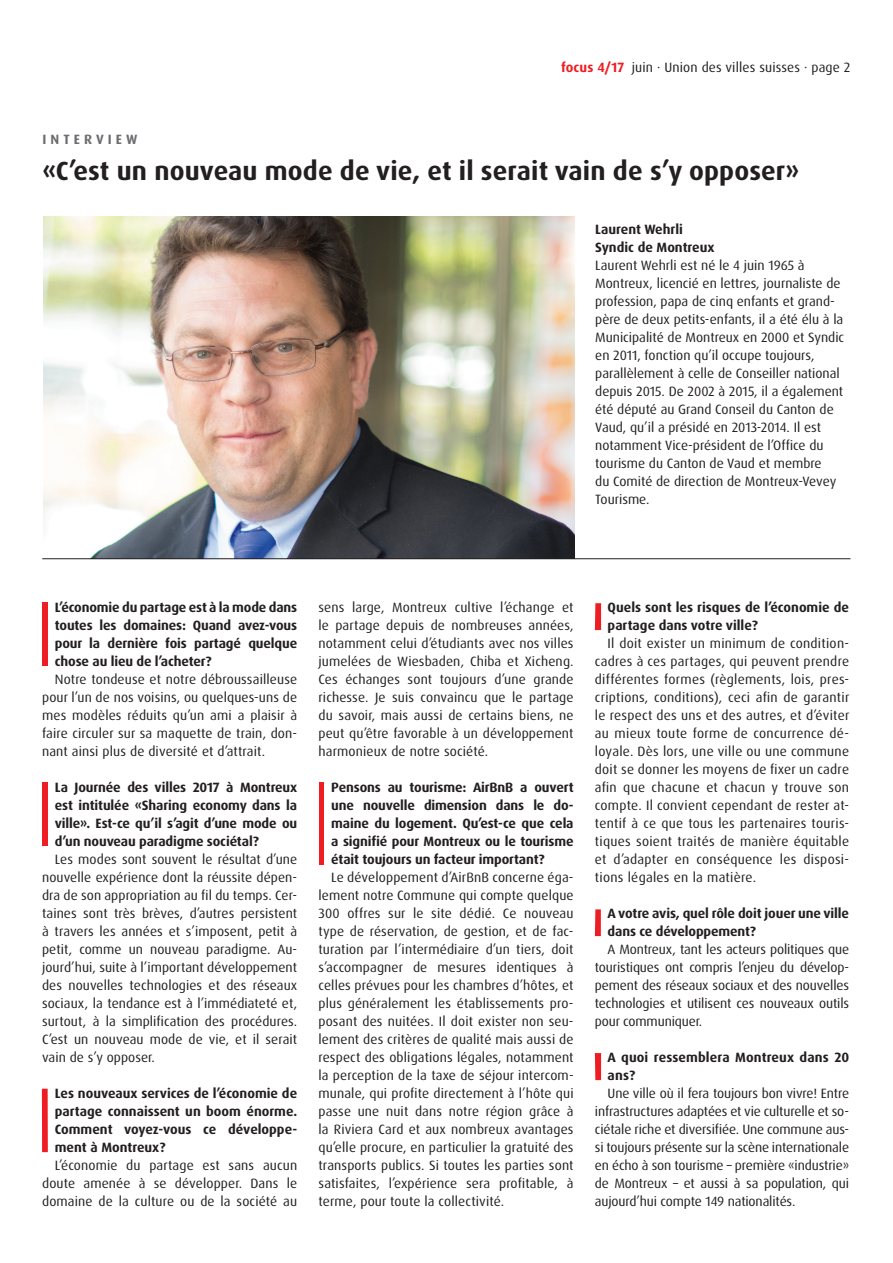
<style>
.page{position:relative;width:893px;height:1263px;background:#fff}
.page>*{position:absolute;margin:0;border:0;box-sizing:border-box;transform-origin:0 0}
.t1{font:700 26.25px "Dax OT";letter-spacing:.005em;color:#231f20}
.t2{font:13.5px/18px "Dax OT";color:#231f20;text-align:justify}
.t3{font:700 13.5px/18px "Dax OT";letter-spacing:-.01em;color:#231f20;text-align:justify}
.t4{font:700 13.5px/18px "Dax OT";letter-spacing:.01em;color:#231f20}
.t5{font:700 13.5px "Dax OT";letter-spacing:.3em;color:#6c6d70}
.s1{font-weight:700;color:#ee1d23}
</style>
<div class="page">
<img style="left:43px;top:216px;width:531px;height:342px">
<div style="left:42px;top:1089px;width:6px;height:63px;background:#ee1d23"></div>
<div style="left:43px;top:603px;width:5px;height:63px;background:#ee1d23"></div>
<div style="left:319px;top:782px;width:5px;height:82px;background:#ee1d23"></div>
<svg style="left:595px;top:909px;width:6px;height:27px"></svg>
<hr style="left:42px;top:558px;width:808px;height:1px;background:#231f20">
<svg style="left:595px;top:1053px;width:6px;height:27px"></svg>
<div style="left:43px;top:783px;width:5px;height:63px;background:#ee1d23"></div>
<svg style="left:595px;top:603px;width:6px;height:27px"></svg>
<p class="t2" style="left:561px;top:58px;width:291px"><span class="s1">focus 4/17</span> juin · Union des villes suisses · page 2</p>
<p class="t5" style="left:43px;top:131px;width:97px">INTERVIEW</p>
<h1 class="t1" style="left:43px;top:154px;width:758px">«C’est un nouveau mode de vie, et il serait vain de s’y opposer»</h1>
<p class="t3" style="left:595px;top:220px;width:121px">Laurent Wehrli<br>Syndic de Montreux</p>
<p class="t2" style="left:595px;top:256px;width:250px;text-align:left">Laurent Wehrli est né le 4 juin 1965 à Montreux, licencié en lettres, journaliste de profession, papa de cinq enfants et grand&shy;père de deux petits-enfants, il a été élu à la Municipalité de Montreux en 2000 et Syndic en 2011, fonction qu’il occupe toujours, parallèlement à celle de Conseiller national depuis 2015. De 2002 à 2015, il a également été député au Grand Conseil du Canton de Vaud, qu’il a présidé en 2013-2014. Il est notamment Vice-président de l’Office du tourisme du Canton de Vaud et membre<br>du Comité de direction de Montreux-Vevey Tourisme.</p>
<p class="t3" style="left:55px;top:598px;width:244px">L’économie du partage est à la mode dans toutes les domaines: Quand avez-vous pour la dernière fois partagé quelque chose au lieu de l’acheter?</p>
<p class="t2" style="left:42px;top:670px;width:257px;text-indent:13px">Notre tondeuse et notre débroussailleuse pour l’un de nos voisins, ou quelques-uns de mes modèles réduits qu’un ami a plaisir à faire circuler sur sa maquette de train, don&shy;nant ainsi plus de diversité et d’attrait.</p>
<p class="t3" style="left:55px;top:778px;width:244px">La Journée des villes 2017 à Montreux est intitulée «Sharing economy dans la ville». Est-ce qu’il s’agit d’une mode ou d’un nouveau paradigme sociétal?</p>
<p class="t2" style="left:42px;top:850px;width:257px;text-indent:13px">Les modes sont souvent le résultat d’une nouvelle expérience dont la réussite dépen&shy;dra de son appropriation au fil du temps. Cer&shy;taines sont très brèves, d’autres persistent à travers les années et s’imposent, petit à petit, comme un nouveau paradigme. Au&shy;jourd’hui, suite à l’important développement des nouvelles technologies et des réseaux sociaux, la tendance est à l’immédiateté et, surtout, à la simplification des procédures.<br>C’est un nouveau mode de vie, et il serait vain de s’y opposer.</p>
<p class="t3" style="left:55px;top:1084px;width:244px">Les nouveaux services de l’économie de partage connaissent un boom énorme.<br>Comment voyez-vous ce développe&shy;ment à Montreux?</p>
<p class="t2" style="left:42px;top:1156px;width:257px;text-indent:13px">L’économie du partage est sans aucun doute amenée à se développer. Dans le domaine de la culture ou de la société au</p>
<p class="t2" style="left:318px;top:598px;width:257px">sens large, Montreux cultive l’échange et le partage depuis de nombreuses années, notamment celui d’étudiants avec nos villes jumelées de Wiesbaden, Chiba et Xicheng.<br>Ces échanges sont toujours d’une grande richesse. Je suis convaincu que le partage du savoir, mais aussi de certains biens, ne peut qu’être favorable à un développement harmonieux de notre société.</p>
<p class="t3" style="left:331px;top:778px;width:244px">Pensons au tourisme: AirBnB a ouvert une nouvelle dimension dans le do&shy;maine du logement. Qu’est-ce que cela a signifié pour Montreux ou le tourisme était toujours un facteur important?</p>
<p class="t2" style="left:318px;top:868px;width:257px;text-indent:13px">Le développement d’AirBnB concerne éga&shy;lement notre Commune qui compte quelque 300 offres sur le site dédié. Ce nouveau type de réservation, de gestion, et de fac&shy;turation par l’intermédiaire d’un tiers, doit s’accompagner de mesures identiques à celles prévues pour les chambres d’hôtes, et plus généralement les établissements pro&shy;posant des nuitées. Il doit exister non seu&shy;lement des critères de qualité mais aussi de respect des obligations légales, notamment la perception de la taxe de séjour intercom&shy;munale, qui profite directement à l’hôte qui passe une nuit dans notre région grâce à la Riviera Card et aux nombreux avantages qu’elle procure, en particulier la gratuité des transports publics. Si toutes les parties sont satisfaites, l’expérience sera profitable, à terme, pour toute la collectivité.</p>
<p class="t3" style="left:608px;top:598px;width:243px">Quels sont les risques de l’économie de partage dans votre ville?</p>
<p class="t2" style="left:595px;top:634px;width:256px;text-indent:13px">Il doit exister un minimum de condition&shy;cadres à ces partages, qui peuvent prendre différentes formes (règlements, lois, pres&shy;criptions, conditions), ceci afin de garantir le respect des uns et des autres, et d’éviter au mieux toute forme de concurrence dé&shy;loyale. Dès lors, une ville ou une commune doit se donner les moyens de fixer un cadre afin que chacune et chacun y trouve son compte. Il convient cependant de rester at&shy;tentif à ce que tous les partenaires touris&shy;tiques soient traités de manière équitable et d’adapter en conséquence les disposi&shy;tions légales en la matière.</p>
<p class="t3" style="left:608px;top:904px;width:243px">A votre avis, quel rôle doit jouer une ville dans ce développement?</p>
<p class="t2" style="left:595px;top:940px;width:256px;text-indent:13px">A Montreux, tant les acteurs politiques que touristiques ont compris l’enjeu du dévelop&shy;pement des réseaux sociaux et des nouvelles technologies et utilisent ces nouveaux outils pour communiquer.</p>
<p class="t4" style="left:608px;top:1048px;width:243px">A quoi ressemblera Montreux dans 20 ans?</p>
<p class="t2" style="left:595px;top:1084px;width:256px;text-indent:13px">Une ville où il fera toujours bon vivre! Entre infrastructures adaptées et vie culturelle et so&shy;ciétale riche et diversifiée. Une commune aus&shy;si toujours présente sur la scène internationale en écho à son tourisme – première «industrie» de Montreux – et aussi à sa population, qui aujourd’hui compte 149 nationalités.</p>
</div>
